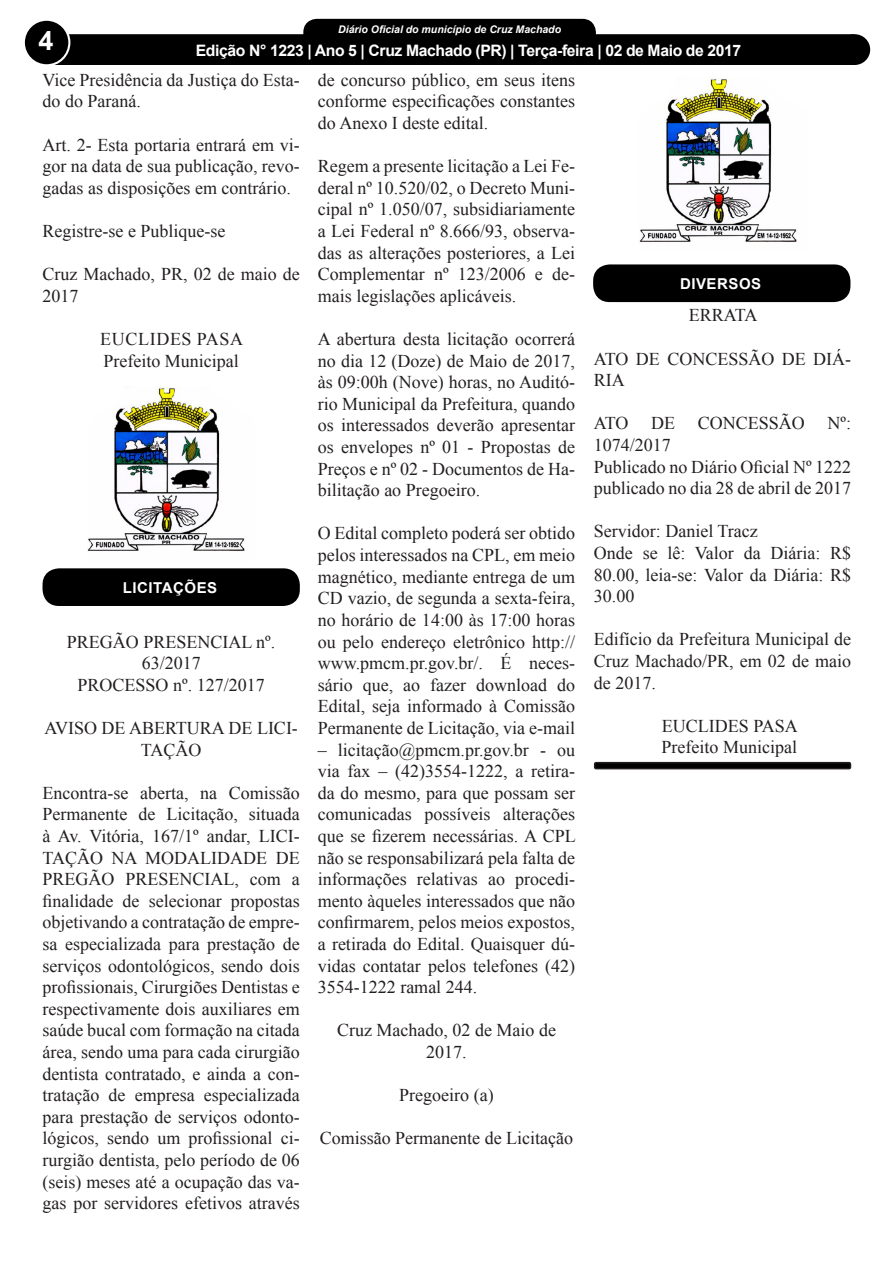
<style>
.page{position:relative;width:893px;height:1263px;background:#fff}
.page>*{position:absolute;margin:0;border:0;box-sizing:border-box;transform-origin:0 0}
.t1{font:700 27px "Arial";color:#fff}
.t2{font:18px/21.6px "Times New Roman";color:#231f20;text-align:justify}
.t3{font:18px "Times New Roman";letter-spacing:.035em;color:#231f20}
.t4{font:700 15.75px "Arial";letter-spacing:-.025em;color:#fff}
.t5{font:700 15px "Arial";color:#fff}
.t6{font:700 15px "Arial";letter-spacing:.035em;color:#fff}
.t7{font:italic 700 10.5px "Arial";color:#fff}
</style>
<div class="page">
<div style="left:305px;top:20px;width:289px;height:28px;background:#000;border-radius:12px"></div>
<div style="left:303px;top:19px;width:293px;height:31px;border:3px solid #000;border-radius:12px"></div>
<div style="left:39px;top:34px;width:815px;height:31px;background:#000;border:2px solid #000"></div>
<div style="left:24px;top:20px;width:45px;height:45px;background:#000;border-radius:50%"></div>
<div style="left:23px;top:19px;width:47px;height:47px;border:2px solid #fff;border-radius:50%"></div>
<div style="left:840px;top:35px;width:29px;height:29px;background:#000;border-radius:50%"></div>
<div style="left:839px;top:34px;width:31px;height:31px;border:2px solid #000;border-radius:50%"></div>
<div style="left:110px;top:36px;width:655px;height:27px;background:#000"></div>
<img style="left:87px;top:387px;width:158px;height:164px">
<div style="left:43px;top:568px;width:257px;height:38px;background:#000;border-radius:16px"></div>
<img style="left:639px;top:78px;width:158px;height:164px">
<div style="left:593px;top:264px;width:257px;height:38px;background:#000;border-radius:16px"></div>
<div style="left:595px;top:763px;width:255px;height:6px;background:#000;border-radius:2px"></div>
<div style="left:594px;top:762px;width:257px;height:7px;border:2px solid #231f20;border-radius:2px"></div>
<p class="t7" style="left:338px;top:22px;width:224px">Diário Oficial do município de Cruz Machado</p>
<p class="t4" style="left:196px;top:39px;width:547px">Edição N° 1223 | Ano 5 | Cruz Machado (PR) | Terça-feira | 02 de Maio de 2017</p>
<h1 class="t1" style="left:38px;top:21px;width:17px">4</h1>
<p class="t5" style="left:205px;top:40px;width:491px">Edição 1145 - Cruz Machado (PR) - Terça-Feira - 3 de Janeiro de 2017</p>
<p class="t2" style="left:43px;top:68px;width:259px">Vice Presidência da Justiça do Esta&shy;do do Paraná.</p>
<p class="t2" style="left:43px;top:133px;width:259px">Art. 2- Esta portaria entrará em vi&shy;gor na data de sua publicação, revo&shy;gadas as disposições em contrário.</p>
<p class="t2" style="left:43px;top:220px;width:184px">Registre-se e Publique-se</p>
<p class="t2" style="left:43px;top:263px;width:259px">Cruz Machado, PR, 02 de maio de<br>2017</p>
<p class="t3" style="left:100px;top:326px;width:144px">EUCLIDES PASA</p>
<p class="t2" style="left:103px;top:349px;width:137px">Prefeito Municipal</p>
<p class="t2" style="left:318px;top:68px;width:259px">de concurso público, em seus itens conforme especificações constantes do Anexo I deste edital.</p>
<p class="t2" style="left:318px;top:155px;width:259px">Regem a presente licitação a Lei Fe&shy;deral nº 10.520/02, o Decreto Muni&shy;cipal nº 1.050/07, subsidiariamente a Lei Federal nº 8.666/93, observa&shy;das as alterações posteriores, a Lei Complementar nº 123/2006 e de&shy;mais legislações aplicáveis.</p>
<p class="t2" style="left:318px;top:328px;width:259px">A abertura desta licitação ocorrerá no dia 12 (Doze) de Maio de 2017, às 09:00h (Nove) horas, no Auditó&shy;rio Municipal da Prefeitura, quando os interessados deverão apresentar os envelopes nº 01 - Propostas de Preços e nº 02 - Documentos de Ha&shy;bilitação ao Pregoeiro.</p>
<p class="t2" style="left:318px;top:522px;width:259px">O Edital completo poderá ser obtido pelos interessados na CPL, em meio magnético, mediante entrega de um CD vazio, de segunda a sexta-feira, no horário de 14:00 às 17:00 horas ou pelo endereço eletrônico http:// www.pmcm.pr.gov.br/. É neces&shy;sário que, ao fazer download do Edital, seja informado à Comissão Permanente de Licitação, via e-mail</p>
<p class="t2" style="left:318px;top:738px;width:259px">– licitação@pmcm.pr.gov.br - ou via fax – (42)3554-1222, a retira&shy;da do mesmo, para que possam ser comunicadas possíveis alterações que se fizerem necessárias. A CPL não se responsabilizará pela falta de informações relativas ao procedi&shy;mento àqueles interessados que não confirmarem, pelos meios expostos, a retirada do Edital. Quaisquer dú&shy;vidas contatar pelos telefones (42)<br>3554-1222 ramal 244.</p>
<p class="t2" style="left:337px;top:1019px;width:220px;text-align:center">Cruz Machado, 02 de Maio de<br>2017.</p>
<p class="t2" style="left:399px;top:1084px;width:96px">Pregoeiro (a)</p>
<p class="t2" style="left:320px;top:1127px;width:255px">Comissão Permanente de Licitação</p>
<p class="t6" style="left:680px;top:273px;width:83px">DIVERSOS</p>
<p class="t2" style="left:689px;top:304px;width:70px">ERRATA</p>
<p class="t2" style="left:594px;top:347px;width:259px">ATO DE CONCESSÃO DE DIÁ-<br>RIA</p>
<p class="t2" style="left:594px;top:412px;width:36px">ATO</p>
<p class="t2" style="left:651px;top:412px;width:25px">DE</p>
<p class="t2" style="left:698px;top:412px;width:109px">CONCESSÃO</p>
<p class="t2" style="left:828px;top:412px;width:25px">Nº:</p>
<p class="t2" style="left:594px;top:434px;width:79px">1074/2017</p>
<p class="t2" style="left:594px;top:455px;width:259px">Publicado no Diário Oficial Nº 1222 publicado no dia 28 de abril de 2017</p>
<p class="t2" style="left:594px;top:520px;width:165px">Servidor: Daniel Tracz</p>
<p class="t2" style="left:594px;top:542px;width:259px">Onde se lê: Valor da Diária: R$ 80.00, leia-se: Valor da Diária: R$ 30.00</p>
<p class="t2" style="left:594px;top:628px;width:259px">Edifício da Prefeitura Municipal de Cruz Machado/PR, em 02 de maio de 2017.</p>
<p class="t2" style="left:662px;top:714px;width:137px">EUCLIDES PASA</p>
<p class="t2" style="left:662px;top:736px;width:137px">Prefeito Municipal</p>
<p class="t6" style="left:123px;top:577px;width:96px">LICITAÇÕES</p>
<p class="t2" style="left:67px;top:630px;width:210px;text-align:center">PREGÃO PRESENCIAL nº.<br>63/2017</p>
<p class="t2" style="left:78px;top:673px;width:189px">PROCESSO nº. 127/2017</p>
<p class="t2" style="left:44px;top:716px;width:255px;text-align:center">AVISO DE ABERTURA DE LICI-<br>TAÇÃO</p>
<p class="t2" style="left:43px;top:781px;width:259px">Encontra-se aberta, na Comissão Permanente de Licitação, situada à Av. Vitória, 167/1º andar, LICI-TAÇÃO NA MODALIDADE DE PREGÃO PRESENCIAL, com a finalidade de selecionar propostas objetivando a contratação de empre&shy;sa especializada para prestação de serviços odontológicos, sendo dois profissionais, Cirurgiões Dentistas e respectivamente dois auxiliares em saúde bucal com formação na citada área, sendo uma para cada cirurgião dentista contratado, e ainda a con&shy;tratação de empresa especializada para prestação de serviços odonto&shy;lógicos, sendo um profissional ci&shy;rurgião dentista, pelo período de 06 (seis) meses até a ocupação das va&shy;gas por servidores efetivos através</p>
</div>
